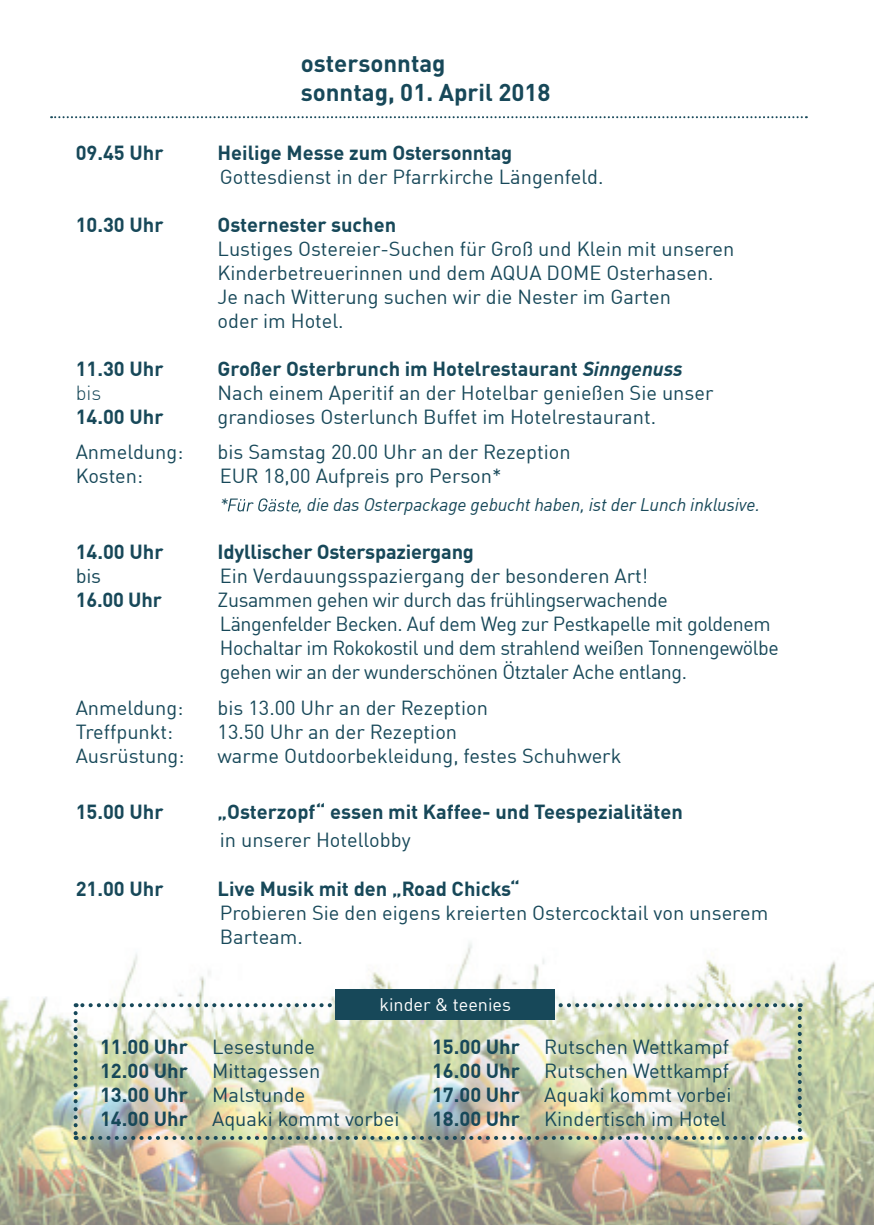
<style>
.page{position:relative;width:874px;height:1225px;background:#fff}
.page>*{position:absolute;margin:0;border:0;box-sizing:border-box;transform-origin:0 0}
.t1{font:700 24px/28.8px "DIN";color:#174859}
.t2{font:20px/24px "DIN Offc";color:#174859}
.t3{font:700 20px "DIN Offc";color:#174859}
.t4{font:20px/24px "DIN Offc";letter-spacing:-.02em;color:#174859}
.t5{font:300 20px "DIN Offc";color:#174859}
.t6{font:italic 18px "DIN Offc";letter-spacing:-.01em;color:#174859}
.t7{font:18px "DIN Offc";color:#fff}
.s1{font-style:italic}
.s2{font-weight:700}
</style>
<div class="page">
<svg style="left:51px;top:116px;width:755px;height:2px"></svg>
<img style="left:0;top:943px;width:873px;height:282px">
<svg style="left:74px;top:1013px;width:4px;height:127px"></svg>
<img style="left:84px;top:1136px;width:716px;height:4px">
<svg style="left:797px;top:1003px;width:4px;height:127px"></svg>
<svg style="left:76px;top:1003px;width:715px;height:4px"></svg>
<div style="left:335px;top:989px;width:219px;height:30px;background:#174859"></div>
<svg style="left:228px;top:498px;width:70px;height:13px"></svg>
<p class="t1" style="left:300px;top:48px;width:251px">ostersonntag<br>sonntag, 01. April 2018</p>
<p class="t3" style="left:76px;top:140px;width:89px">09.45 Uhr</p>
<p class="t3" style="left:217px;top:140px;width:296px">Heilige Messe zum Ostersonntag</p>
<p class="t2" style="left:220px;top:164px;width:385px">Gottesdienst in der Pfarrkirche Längenfeld.</p>
<p class="t3" style="left:76px;top:212px;width:89px">10.30 Uhr</p>
<p class="t3" style="left:217px;top:212px;width:180px">Osternester suchen</p>
<p class="t2" style="left:217px;top:236px;width:518px">Lustiges Ostereier-Suchen für Groß und Klein mit unseren Kinderbetreuerinnen und dem AQUA DOME Osterhasen.<br>Je nach Witterung suchen wir die Nester im Garten<br>oder im Hotel.</p>
<p class="t3" style="left:76px;top:356px;width:89px">11.30 Uhr</p>
<p class="t3" style="left:217px;top:356px;width:466px">Großer Osterbrunch im Hotelrestaurant <span class="s1">Sinngenuss</span></p>
<p class="t5" style="left:76px;top:380px;width:27px">bis</p>
<p class="t2" style="left:217px;top:380px;width:497px">Nach einem Aperitif an der Hotelbar genießen Sie unser</p>
<p class="t3" style="left:76px;top:404px;width:89px">14.00 Uhr</p>
<p class="t2" style="left:217px;top:404px;width:440px">grandioses Osterlunch Buffet im Hotelrestaurant.</p>
<p class="t2" style="left:76px;top:440px;width:109px">Anmeldung:</p>
<p class="t2" style="left:217px;top:440px;width:354px">bis Samstag 20.00 Uhr an der Rezeption</p>
<p class="t2" style="left:76px;top:464px;width:69px">Kosten:</p>
<p class="t2" style="left:220px;top:464px;width:283px">EUR 18,00 Aufpreis pro Person*</p>
<p class="t6" style="left:220px;top:494px;width:10px">*</p>
<p class="t6" style="left:298px;top:494px;width:463px">, die das Osterpackage gebucht haben, ist der Lunch inklusive.</p>
<p class="t3" style="left:76px;top:539px;width:89px">14.00 Uhr</p>
<p class="t3" style="left:217px;top:539px;width:258px">Idyllischer Osterspaziergang</p>
<p class="t2" style="left:76px;top:564px;width:27px">bis</p>
<p class="t2" style="left:220px;top:564px;width:429px">Ein Verdauungsspaziergang der besonderen Art!</p>
<p class="t3" style="left:76px;top:587px;width:88px">16.00 Uhr</p>
<p class="t4" style="left:217px;top:588px;width:562px">Zusammen gehen wir durch das frühlingserwachende Längenfelder Becken. Auf dem Weg zur Pestkapelle mit goldenem Hochaltar im Rokokostil und dem strahlend weißen Tonnengewölbe gehen wir an der wunderschönen Ötztaler Ache entlang.</p>
<p class="t2" style="left:76px;top:696px;width:109px">Anmeldung:</p>
<p class="t2" style="left:217px;top:696px;width:272px">bis 13.00 Uhr an der Rezeption</p>
<p class="t2" style="left:76px;top:720px;width:99px">Treffpunkt:</p>
<p class="t2" style="left:217px;top:720px;width:241px">13.50 Uhr an der Rezeption</p>
<p class="t2" style="left:76px;top:744px;width:110px">Ausrüstung:</p>
<p class="t2" style="left:217px;top:744px;width:405px">warme Outdoorbekleidung, festes Schuhwerk</p>
<p class="t3" style="left:76px;top:799px;width:89px">15.00 Uhr</p>
<p class="t3" style="left:217px;top:799px;width:466px">„Osterzopf“ essen mit Kaffee- und Teespezialitäten</p>
<p class="t2" style="left:220px;top:828px;width:192px">in unserer Hotellobby</p>
<p class="t3" style="left:76px;top:875px;width:89px">21.00 Uhr</p>
<p class="t3" style="left:217px;top:875px;width:303px">Live Musik mit den „Road Chicks“</p>
<p class="t2" style="left:220px;top:900px;width:549px">Probieren Sie den eigens kreierten Ostercocktail von unserem<br>Barteam.</p>
<p class="t7" style="left:379px;top:993px;width:133px">kinder &amp; teenies</p>
<p class="t2" style="left:432px;top:1034px;width:301px"><span class="s2">15.00 Uhr</span> Rutschen Wettkampf<br><span class="s2">16.00 Uhr</span> Rutschen Wettkampf<br><span class="s2">17.00 Uhr</span> Aquaki kommt vorbei<br><span class="s2">18.00 Uhr</span> Kindertisch im Hotel</p>
<p class="t2" style="left:100px;top:1034px;width:301px"><span class="s2">11.00 Uhr</span> Lesestunde<br><span class="s2">12.00 Uhr</span> Mittagessen<br><span class="s2">13.00 Uhr</span> Malstunde<br><span class="s2">14.00 Uhr</span> Aquaki kommt vorbei</p>
</div>
